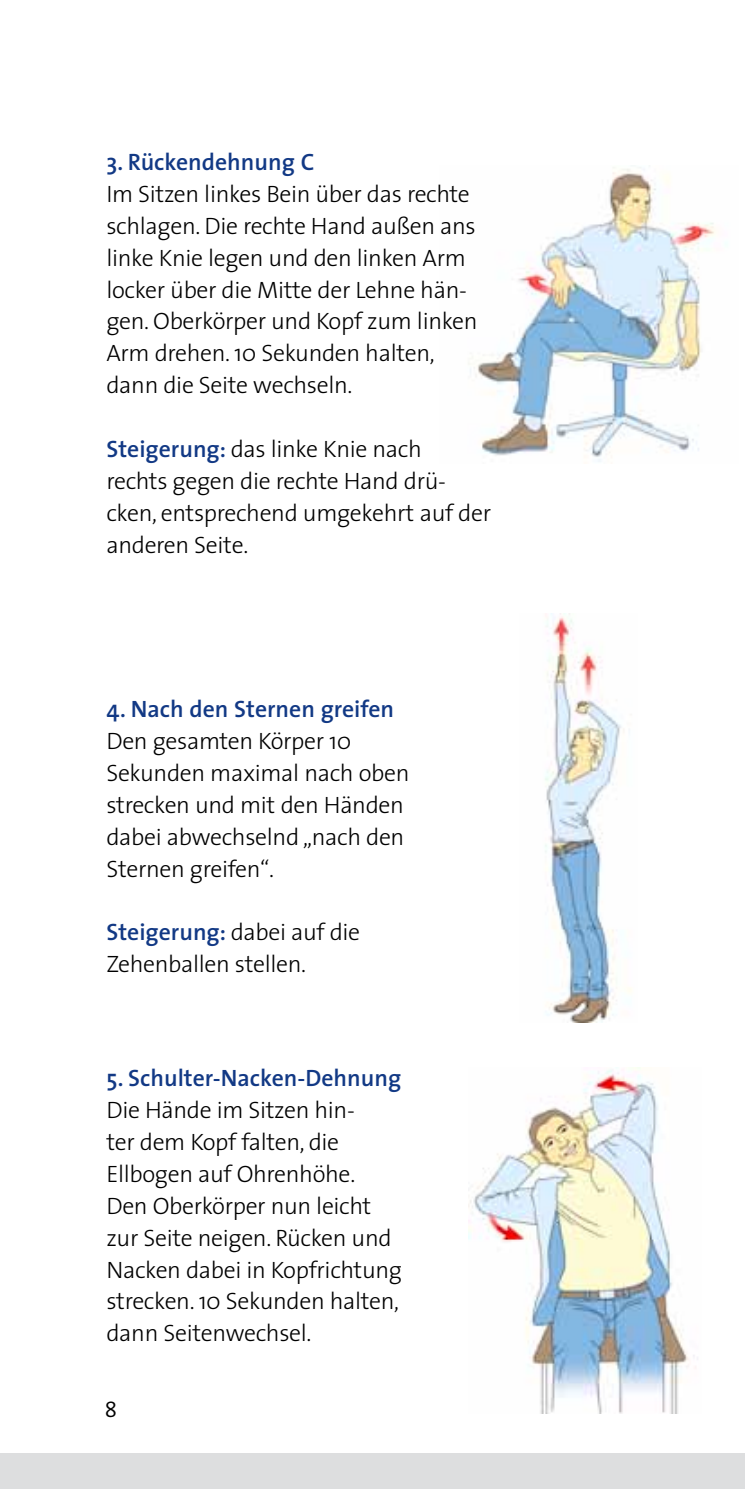
<style>
.page{position:relative;width:745px;height:1489px;background:#fff}
.page>*{position:absolute;margin:0;border:0;box-sizing:border-box;transform-origin:0 0}
.t1{font:300 23.75px/32px "The Sans";letter-spacing:-.015em;color:#000}
.t2{font:600 23.75px "The Sans";color:#123985}
.t3{font:22.5px "The Sans Semi Light Caps";color:#000}
.s1{font-weight:600;color:#123985}
</style>
<div class="page">
<div style="left:0;top:1453px;width:744px;height:35px;background:#dddedf"></div>
<img style="left:468px;top:167px;width:258px;height:295px">
<img style="left:545px;top:613px;width:87px;height:409px">
<img style="left:468px;top:1067px;width:230px;height:346px">
<p class="t2" style="left:106px;top:142px;width:209px">3. Rückendehnung C</p>
<p class="t1" style="left:106px;top:177px;width:372px">Im Sitzen linkes Bein über das rechte schlagen. Die rechte Hand außen ans linke Knie legen und den linken Arm locker über die Mitte der Lehne hän&shy;gen. Oberkörper und Kopf zum linken Arm drehen. 10 Sekunden halten, dann die Seite wechseln.</p>
<p class="t1" style="left:106px;top:432px;width:386px"><span class="s1">Steigerung:</span> das linke Knie nach<br>rechts gegen die rechte Hand drü‑ cken, entsprechend umgekehrt auf der anderen Seite.</p>
<p class="t2" style="left:106px;top:689px;width:289px">4. Nach den Sternen greifen</p>
<p class="t1" style="left:106px;top:724px;width:304px">Den gesamten Körper 10<br>Sekunden maximal nach oben strecken und mit den Händen dabei abwechselnd „nach den<br>Sternen greifen“.</p>
<p class="t1" style="left:106px;top:915px;width:255px"><span class="s1">Steigerung:</span> dabei auf die<br>Zehenballen stellen.</p>
<p class="t2" style="left:106px;top:1058px;width:296px">5. Schulter-Nacken-Dehnung</p>
<p class="t1" style="left:106px;top:1093px;width:297px">Die Hände im Sitzen hin-<br>ter dem Kopf falten, die<br>Ellbogen auf Ohrenhöhe.<br>Den Oberkörper nun leicht zur Seite neigen. Rücken und<br>Nacken dabei in Kopfrichtung strecken. 10 Sekunden halten, dann Seitenwechsel.</p>
<p class="t3" style="left:105px;top:1390px;width:14px">8</p>
</div>
